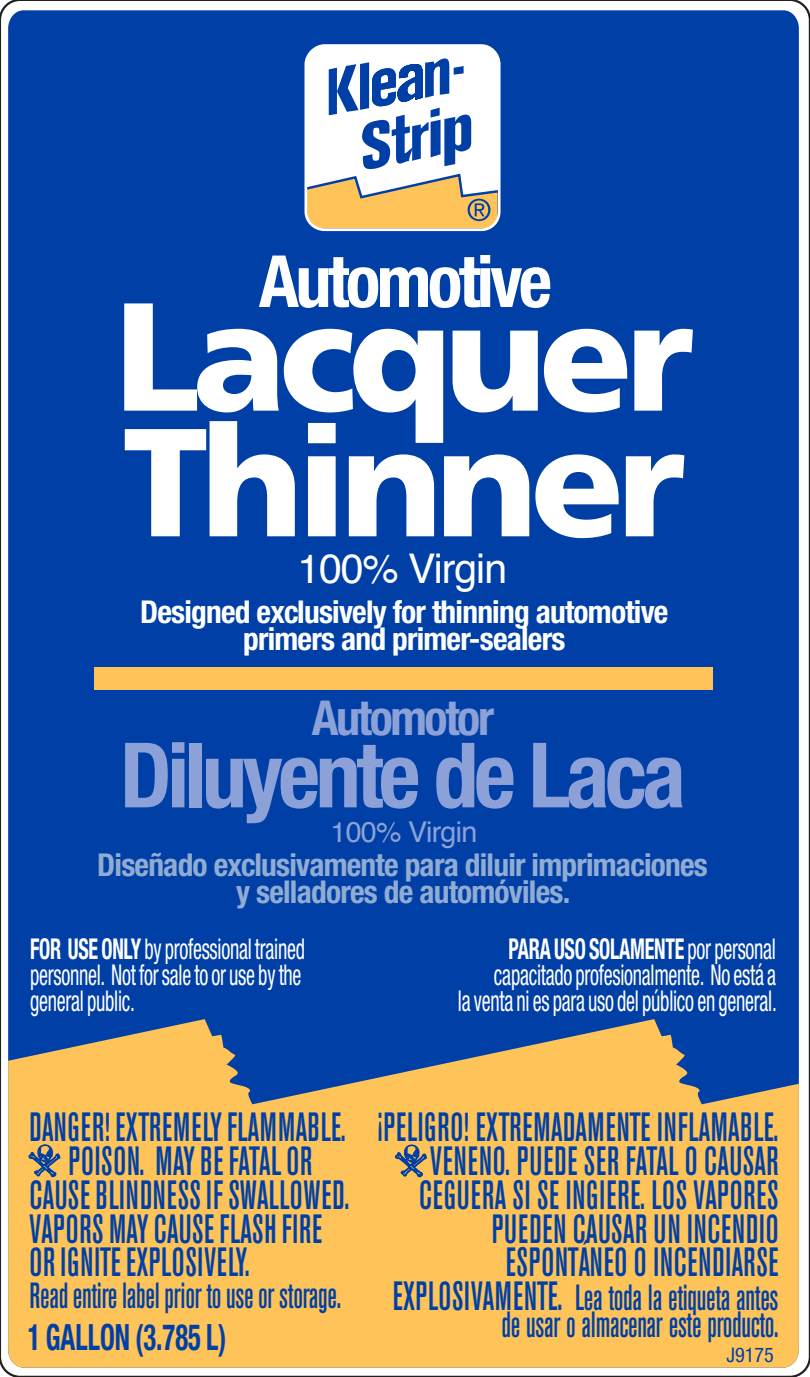
<style>
.page{position:relative;width:810px;height:1377px;background:#fff}
.page>*{position:absolute;margin:0;border:0;box-sizing:border-box;transform-origin:0 0}
.t1{font:900 153.67px/125.5px "Frutiger";letter-spacing:-.045em;color:#fff}
.t2{font:700 condensed 90.23px "Helvetica Neue";letter-spacing:-.05em;color:#8ca1d8}
.t3{font:700 condensed 72px "Helvetica Neue";letter-spacing:-.05em;color:#fff}
.t4{font:700 condensed 48.15px "Helvetica Neue";letter-spacing:-.05em;color:#8ca1d8}
.t5{font:40.95px "Helvetica";letter-spacing:-.025em;color:#fff}
.t6{font:500 condensed 40.5px/33.8px "Akzidenz Grotesk BE";letter-spacing:.02em;color:#0040a6;text-align:right;scale:.85 1}
.t7{font:700 condensed 36.23px "Helvetica Neue";color:#0040a6;scale:.74 1}
.t8{font:500 condensed 36px/27px "Akzidenz Grotesk BE";letter-spacing:-.01em;color:#0040a6;text-align:right;scale:.85 1}
.t9{font:700 condensed 31.5px/27px "Helvetica Neue";letter-spacing:-.025em;color:#91acd3;text-align:center}
.t10{font:700 condensed 31.5px/27px "Helvetica Neue";letter-spacing:-.025em;color:#fff;text-align:center}
.t11{font:condensed 28.8px/25.7px "Helvetica Neue";letter-spacing:-.015em;color:#fff;scale:.7 1}
.t12{font:28.57px "Helvetica";letter-spacing:-.025em;color:#8ca1d8}
.t13{font:condensed 20.25px "Helvetica Neue";color:#0040a6}
.s1{font-weight:700}
.s2{font-size:40.5px}
</style>
<div class="page">
<div style="left:8px;top:10px;width:791px;height:1009px;background:#0040a6"></div>
<svg style="left:8px;top:1019px;width:791px;height:349px;fill:#ffc459"></svg>
<div style="left:306px;top:46px;width:193px;height:184px;background:#fff;border-radius:18px"></div>
<div style="left:305px;top:44px;width:196px;height:187px;border:3px solid #fff;border-radius:18px"></div>
<svg style="left:306px;top:57px;width:193px;height:173px"></svg>
<div style="left:94px;top:667px;width:619px;height:23px;background:#ffc459"></div>
<svg style="left:29px;top:1144px;width:31px;height:33px"></svg>
<svg style="left:395px;top:1145px;width:32px;height:32px"></svg>
<h3 class="t3" style="left:259px;top:238px;width:295px">Automotive</h3>
<h1 class="t1" style="left:114px;top:292px;width:581px">Lacquer<br>Thinner</h1>
<p class="t5" style="left:297px;top:537px;width:211px">100% Virgin</p>
<p class="t10" style="left:140px;top:598px;width:530px">Designed exclusively for thinning automotive primers and primer-sealers</p>
<p class="t4" style="left:312px;top:689px;width:184px">Automotor</p>
<h2 class="t2" style="left:120px;top:721px;width:567px">Diluyente de Laca</h2>
<p class="t12" style="left:331px;top:810px;width:148px">100% Virgin</p>
<p class="t9" style="left:97px;top:851px;width:612px">Diseñado exclusivamente para diluir imprimaciones y selladores de automóviles.</p>
<p class="t11" style="left:30px;top:936px;width:394px"><span class="s1">FOR USE ONLY</span> by professional trained personnel. Not for sale to or use by the general public.</p>
<p class="t11" style="left:458px;top:936px;width:457px;text-align:right"><span class="s1">PARA USO SOLAMENTE</span> por personal capacitado profesionalmente. No está a<br>la venta ni es para uso del público en general.</p>
<p class="t6" style="left:30px;top:1111px;width:374px">DANGER! EXTREMELY FLAMMABLE.</p>
<p class="t6" style="left:69px;top:1145px;width:288px">POISON. MAY BE FATAL OR</p>
<p class="t6" style="left:30px;top:1179px;width:378px">CAUSE BLINDNESS IF SWALLOWED.</p>
<p class="t6" style="left:30px;top:1213px;width:346px">VAPORS MAY CAUSE FLASH FIRE</p>
<p class="t6" style="left:30px;top:1246px;width:261px">OR IGNITE EXPLOSIVELY.</p>
<p class="t8" style="left:30px;top:1283px;width:368px">Read entire label prior to use or storage.</p>
<p class="t7" style="left:28px;top:1315px;width:270px">1 GALLON (3.785 L)</p>
<p class="t6" style="left:377px;top:1111px;width:473px">¡PELIGRO! EXTREMADAMENTE INFLAMABLE.<br>VENENO. PUEDE SER FATAL O CAUSAR<br>CEGUERA SI SE INGIERE. LOS VAPORES<br>PUEDEN CAUSAR UN INCENDIO<br>ESPONTÁNEO O INCENDIARSE</p>
<p class="t8" style="left:393px;top:1285px;width:455px"><span class="s2">EXPLOSIVAMENTE.</span> Lea toda la etiqueta antes de usar o almacenar este producto.</p>
<p class="t13" style="left:726px;top:1343px;width:49px">J9175</p>
</div>
